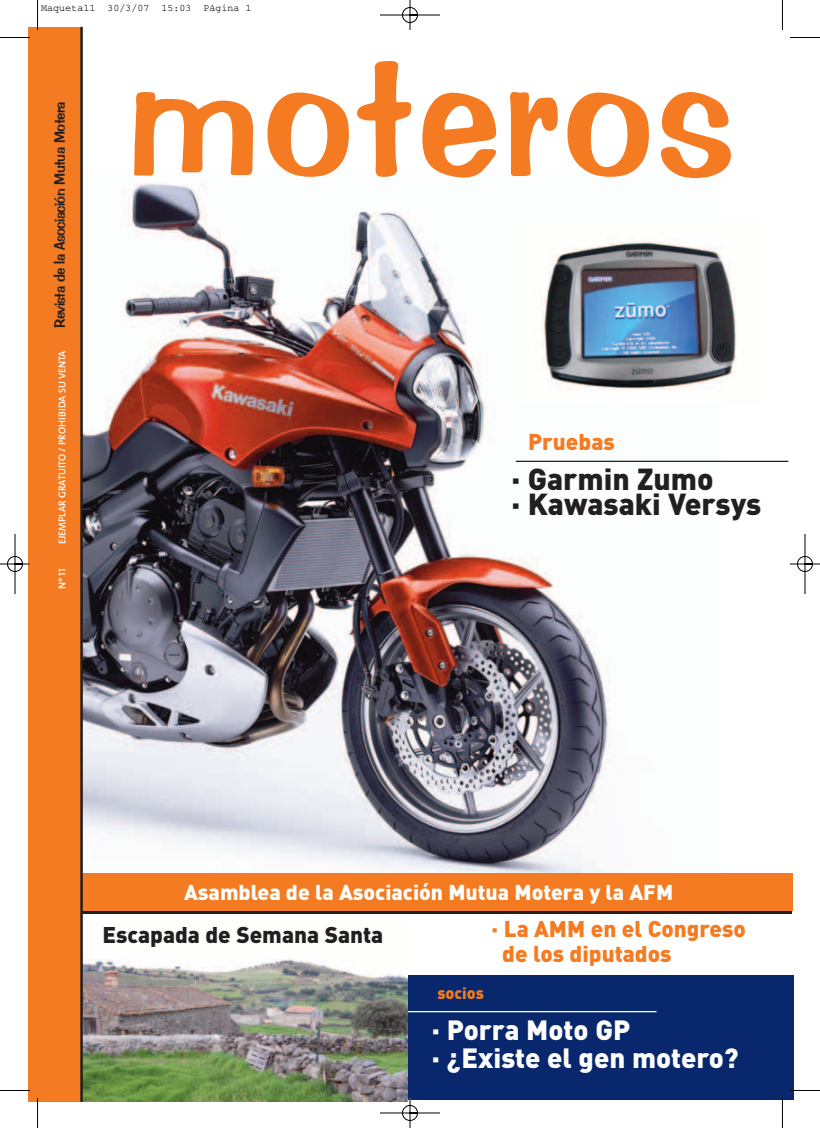
<style>
.page{position:relative;width:820px;height:1128px;background:#fff}
.page>*{position:absolute;margin:0;border:0;box-sizing:border-box;transform-origin:0 0}
.t1{font:171.25px "Impressed";letter-spacing:.015em;color:#f47b21}
.t2{font:900 30px/25px "DIN";color:#231f20}
.t3{font:900 27.5px/27.5px "DIN";color:#fff}
.t4{font:900 22.5px/25px "DIN";color:#f47b21}
.t5{font:900 22.5px "DIN";color:#231f20}
.t6{font:900 21.25px "DIN";color:#fff}
.t7{font:900 16.25px "DIN";color:#f47b21}
.t8{font:15px "Impressed";letter-spacing:-.045em;color:#231f20}
.t9{font:600 10px "The Sans";color:#fff}
.t10{font:10px "Courier";color:#000}
.s1{font-family:"The Sans Semi Bold Caps";font-weight:400}
</style>
<div class="page">
<img style="left:0;top:0;width:819px;height:1127px">
<p class="t10" style="left:41px;top:5px;width:212px">Maqueta11 30/3/07 15:03 Página 1</p>
<p class="t8" style="left:51px;top:328px;width:228px;rotate:-90deg">Revista de la Asociación Mutua Motera</p>
<p class="t9" style="left:58px;top:544px;width:195px;rotate:-90deg">EJEMPLAR GRATUITO / PROHIBIDA SU VENTA</p>
<p class="t9" style="left:58px;top:589px;width:22px;rotate:-90deg">Nº <span class="s1">11</span></p>
<h1 class="t1" style="left:127px;top:12px;width:608px">moteros</h1>
<p class="t4" style="left:528px;top:432px;width:88px">Pruebas</p>
<h2 class="t2" style="left:511px;top:469px;width:251px">· Garmin Zumo<br>· Kawasaki Versys</h2>
<p class="t6" style="left:184px;top:884px;width:490px">Asamblea de la Asociación Mutua Motera y la AFM</p>
<p class="t5" style="left:102px;top:926px;width:282px">Escapada de Semana Santa</p>
<p class="t4" style="left:502px;top:917px;width:245px;text-indent:-11px">· La AMM en el Congreso de los diputados</p>
<p class="t7" style="left:437px;top:987px;width:48px">socios</p>
<p class="t3" style="left:431px;top:1019px;width:308px">· Porra Moto GP<br>· ¿Existe el gen motero?</p>
</div>
